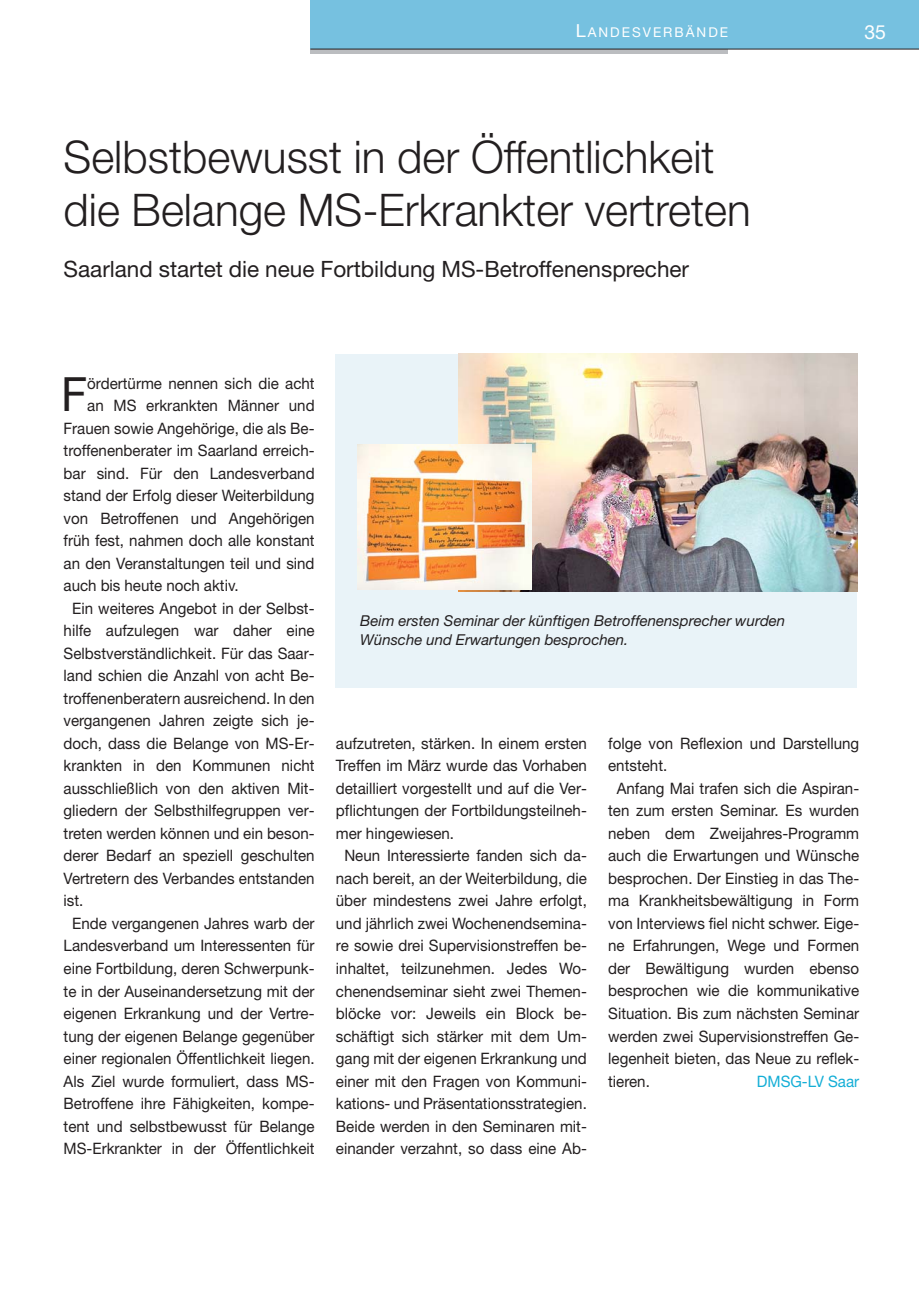
<style>
.page{position:relative;width:919px;height:1289px;background:#fff}
.page>*{position:absolute;margin:0;border:0;box-sizing:border-box;transform-origin:0 0}
.t1{font:47.25px "Helvetica Neue";color:#231f20;scale:.96 1}
.t2{font:300 45px/52.5px "Helvetica Neue";color:#231f20}
.t3{font:22.5px "Helvetica Neue";color:#231f20}
.t4{font:19.5px "Helvetica Neue";color:#fff}
.t5{font:15.75px "Helvetica Neue";color:#231f20;scale:.96 1}
.t6{font:15.75px "Helvetica Neue";color:#14aed6;scale:.96 1}
.t7{font:italic 15px/18.8px "Helvetica Neue";color:#231f20}
.t8{font:13.5px "Helvetica Neue";letter-spacing:.15em;color:#fff}
.s1{font-size:18px}
</style>
<div class="page">
<div style="left:310px;top:1px;width:608px;height:48px;background:#76c1e0"></div>
<div style="left:310px;top:49px;width:418px;height:5px;background:#bbbdc0"></div>
<hr style="left:310px;top:49px;width:608px;height:1px;background:#231f20">
<div style="left:336px;top:354px;width:521px;height:333px;background:#e9f3f8"></div>
<img style="left:458px;top:354px;width:399px;height:237px">
<img style="left:357px;top:445px;width:174px;height:145px">
<p class="t8" style="left:575px;top:27px;width:154px"><span class="s1">L</span>ANDESVERBÄNDE</p>
<p class="t4" style="left:864px;top:25px;width:23px">35</p>
<h2 class="t2" style="left:64px;top:135px;width:688px">Selbstbewusst in der Öffentlichkeit die Belange MS-Erkrankter vertreten</h2>
<h3 class="t3" style="left:64px;top:261px;width:627px">Saarland startet die neue Fortbildung MS-Betroffenensprecher</h3>
<h1 class="t1" style="left:61px;top:377px;width:29px">F</h1>
<p class="t5" style="left:87px;top:377px;width:238px">ördertürme nennen sich die acht</p>
<p class="t5" style="left:87px;top:400px;width:238px">an MS erkrankten Männer und</p>
<p class="t5" style="left:64px;top:422px;width:263px">Frauen sowie Angehörige, die als Be-</p>
<p class="t5" style="left:64px;top:445px;width:263px">troffenenberater im Saarland erreich-</p>
<p class="t5" style="left:64px;top:467px;width:263px">bar sind. Für den Landesverband</p>
<p class="t5" style="left:64px;top:490px;width:263px">stand der Erfolg dieser Weiterbildung</p>
<p class="t5" style="left:64px;top:512px;width:263px">von Betroffenen und Angehörigen</p>
<p class="t5" style="left:64px;top:535px;width:263px">früh fest, nahmen doch alle konstant</p>
<p class="t5" style="left:64px;top:557px;width:263px">an den Veranstaltungen teil und sind</p>
<p class="t5" style="left:64px;top:580px;width:184px">auch bis heute noch aktiv.</p>
<p class="t5" style="left:72px;top:602px;width:254px">Ein weiteres Angebot in der Selbst-</p>
<p class="t5" style="left:64px;top:625px;width:263px">hilfe aufzulegen war daher eine</p>
<p class="t5" style="left:64px;top:647px;width:263px">Selbstverständlichkeit. Für das Saar-</p>
<p class="t5" style="left:64px;top:670px;width:263px">land schien die Anzahl von acht Be-</p>
<p class="t5" style="left:64px;top:692px;width:263px">troffenenberatern ausreichend. In den</p>
<p class="t5" style="left:64px;top:715px;width:263px">vergangenen Jahren zeigte sich je-</p>
<p class="t5" style="left:64px;top:737px;width:263px">doch, dass die Belange von MS-Er-</p>
<p class="t5" style="left:64px;top:760px;width:263px">krankten in den Kommunen nicht</p>
<p class="t5" style="left:64px;top:782px;width:263px">ausschließlich von den aktiven Mit-</p>
<p class="t5" style="left:64px;top:805px;width:263px">gliedern der Selbsthilfegruppen ver-</p>
<p class="t5" style="left:64px;top:827px;width:263px">treten werden können und ein beson-</p>
<p class="t5" style="left:64px;top:850px;width:263px">derer Bedarf an speziell geschulten</p>
<p class="t5" style="left:64px;top:872px;width:263px">Vertretern des Verbandes entstanden</p>
<p class="t5" style="left:64px;top:895px;width:22px">ist.</p>
<p class="t5" style="left:72px;top:917px;width:254px">Ende vergangenen Jahres warb der</p>
<p class="t5" style="left:64px;top:940px;width:263px">Landesverband um Interessenten für</p>
<p class="t5" style="left:64px;top:962px;width:263px">eine Fortbildung, deren Schwerpunk-</p>
<p class="t5" style="left:64px;top:985px;width:263px">te in der Auseinandersetzung mit der</p>
<p class="t5" style="left:64px;top:1007px;width:263px">eigenen Erkrankung und der Vertre-</p>
<p class="t5" style="left:64px;top:1030px;width:263px">tung der eigenen Belange gegenüber</p>
<p class="t5" style="left:64px;top:1052px;width:263px">einer regionalen Öffentlichkeit liegen.</p>
<p class="t5" style="left:64px;top:1075px;width:263px">Als Ziel wurde formuliert, dass MS-</p>
<p class="t5" style="left:64px;top:1097px;width:263px">Betroffene ihre Fähigkeiten, kompe-</p>
<p class="t5" style="left:64px;top:1120px;width:263px">tent und selbstbewusst für Belange</p>
<p class="t5" style="left:64px;top:1142px;width:263px">MS-Erkrankter in der Öffentlichkeit</p>
<p class="t7" style="left:360px;top:612px;width:426px">Beim ersten Seminar der künftigen Betroffenensprecher wurden<br>Wünsche und Erwartungen besprochen.</p>
<p class="t5" style="left:336px;top:737px;width:263px">aufzutreten, stärken. In einem ersten</p>
<p class="t5" style="left:336px;top:760px;width:263px">Treffen im März wurde das Vorhaben</p>
<p class="t5" style="left:336px;top:782px;width:263px">detailliert vorgestellt und auf die Ver-</p>
<p class="t5" style="left:336px;top:805px;width:263px">pflichtungen der Fortbildungsteilneh-</p>
<p class="t5" style="left:336px;top:827px;width:125px">mer hingewiesen.</p>
<p class="t5" style="left:344px;top:850px;width:254px">Neun Interessierte fanden sich da-</p>
<p class="t5" style="left:336px;top:872px;width:263px">nach bereit, an der Weiterbildung, die</p>
<p class="t5" style="left:336px;top:895px;width:263px">über mindestens zwei Jahre erfolgt,</p>
<p class="t5" style="left:336px;top:917px;width:263px">und jährlich zwei Wochenendsemina-</p>
<p class="t5" style="left:336px;top:940px;width:263px">re sowie drei Supervisionstreffen be-</p>
<p class="t5" style="left:336px;top:962px;width:263px">inhaltet, teilzunehmen. Jedes Wo-</p>
<p class="t5" style="left:336px;top:985px;width:263px">chenendseminar sieht zwei Themen-</p>
<p class="t5" style="left:336px;top:1007px;width:263px">blöcke vor: Jeweils ein Block be-</p>
<p class="t5" style="left:336px;top:1030px;width:263px">schäftigt sich stärker mit dem Um-</p>
<p class="t5" style="left:336px;top:1052px;width:263px">gang mit der eigenen Erkrankung und</p>
<p class="t5" style="left:336px;top:1075px;width:263px">einer mit den Fragen von Kommuni-</p>
<p class="t5" style="left:336px;top:1097px;width:263px">kations- und Präsentationsstrategien.</p>
<p class="t5" style="left:336px;top:1120px;width:263px">Beide werden in den Seminaren mit-</p>
<p class="t5" style="left:336px;top:1142px;width:263px">einander verzahnt, so dass eine Ab-</p>
<p class="t5" style="left:608px;top:737px;width:263px">folge von Reflexion und Darstellung</p>
<p class="t5" style="left:608px;top:760px;width:63px">entsteht.</p>
<p class="t5" style="left:616px;top:782px;width:254px">Anfang Mai trafen sich die Aspiran-</p>
<p class="t5" style="left:608px;top:805px;width:263px">ten zum ersten Seminar. Es wurden</p>
<p class="t5" style="left:608px;top:827px;width:263px">neben dem Zweijahres-Programm</p>
<p class="t5" style="left:608px;top:850px;width:263px">auch die Erwartungen und Wünsche</p>
<p class="t5" style="left:608px;top:872px;width:263px">besprochen. Der Einstieg in das The-</p>
<p class="t5" style="left:608px;top:895px;width:263px">ma Krankheitsbewältigung in Form</p>
<p class="t5" style="left:608px;top:917px;width:263px">von Interviews fiel nicht schwer. Eige-</p>
<p class="t5" style="left:608px;top:940px;width:263px">ne Erfahrungen, Wege und Formen</p>
<p class="t5" style="left:608px;top:962px;width:263px">der Bewältigung wurden ebenso</p>
<p class="t5" style="left:608px;top:985px;width:263px">besprochen wie die kommunikative</p>
<p class="t5" style="left:608px;top:1007px;width:263px">Situation. Bis zum nächsten Seminar</p>
<p class="t5" style="left:608px;top:1030px;width:263px">werden zwei Supervisionstreffen Ge-</p>
<p class="t5" style="left:608px;top:1052px;width:263px">legenheit bieten, das Neue zu reflek-</p>
<p class="t5" style="left:608px;top:1075px;width:45px">tieren.</p>
<p class="t6" style="left:756px;top:1075px;width:108px">DMSG-LV Saar</p>
</div>
